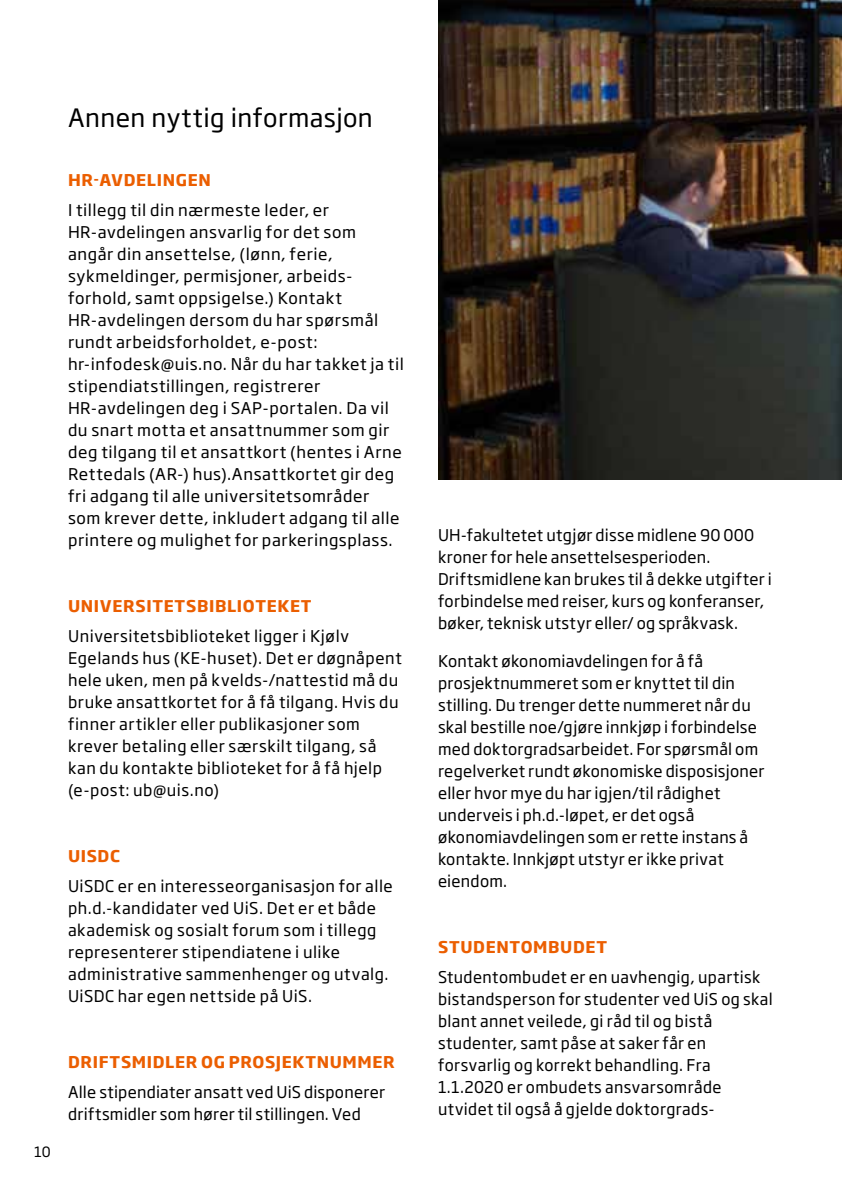
<style>
.page{position:relative;width:842px;height:1191px;background:#fff}
.page>*{position:absolute;margin:0;border:0;box-sizing:border-box;transform-origin:0 0}
.t1{font:25px "Soho Gothic Std";letter-spacing:.015em;color:#000}
.t2{font:16px/22px "Soho Gothic Std";letter-spacing:.03em;color:#000}
.t3{font:700 16px "Soho Gothic Std";letter-spacing:.04em;color:#eb5e00}
.t4{font:14px "Soho Gothic Std";color:#000}
</style>
<div class="page">
<img style="left:438px;top:0;width:404px;height:479px">
<h1 class="t1" style="left:68px;top:102px;width:306px">Annen nyttig informasjon</h1>
<p class="t3" style="left:68px;top:169px;width:144px">HR-AVDELINGEN</p>
<p class="t2" style="left:68px;top:199px;width:337px">I tillegg til din nærmeste leder, er HR-avdelingen ansvarlig for det som angår din ansettelse, (lønn, ferie, sykmeldinger, permisjoner, arbeids&shy;forhold, samt oppsigelse.) Kontakt HR-avdelingen dersom du har spørsmål rundt arbeidsforholdet, e-post: hr-infodesk@uis.no. Når du har takket ja til stipendiatstillingen, registrerer HR-avdelingen deg i SAP-portalen. Da vil du snart motta et ansattnummer som gir deg tilgang til et ansattkort (hentes i Arne Rettedals (AR-) hus).Ansattkortet gir deg fri adgang til alle universitetsområder som krever dette, inkludert adgang til alle printere og mulighet for parkeringsplass.</p>
<p class="t3" style="left:68px;top:595px;width:245px">UNIVERSITETSBIBLIOTEKET</p>
<p class="t2" style="left:68px;top:625px;width:335px">Universitetsbiblioteket ligger i Kjølv Egelands hus (KE-huset). Det er døgnåpent hele uken, men på kvelds-/nattestid må du bruke ansattkortet for å få tilgang. Hvis du finner artikler eller publikasjoner som krever betaling eller særskilt tilgang, så kan du kontakte biblioteket for å få hjelp (e-post: ub@uis.no)</p>
<p class="t3" style="left:68px;top:845px;width:53px">UISDC</p>
<p class="t2" style="left:68px;top:875px;width:326px">UiSDC er en interesseorganisasjon for alle ph.d.-kandidater ved UiS. Det er et både akademisk og sosialt forum som i tillegg representerer stipendiatene i ulike administrative sammenhenger og utvalg.<br>UiSDC har egen nettside på UiS.</p>
<p class="t4" style="left:34px;top:1143px;width:18px">10</p>
<p class="t3" style="left:68px;top:1051px;width:328px">DRIFTSMIDLER OG PROSJEKTNUMMER</p>
<p class="t2" style="left:68px;top:1081px;width:318px">Alle stipendiater ansatt ved UiS disponerer driftsmidler som hører til stillingen. Ved</p>
<p class="t2" style="left:438px;top:524px;width:335px">UH-fakultetet utgjør disse midlene 90 000 kroner for hele ansettelsesperioden.<br>Driftsmidlene kan brukes til å dekke utgifter i forbindelse med reiser, kurs og konferanser, bøker, teknisk utstyr eller/ og språkvask.</p>
<p class="t2" style="left:438px;top:650px;width:328px">Kontakt økonomiavdelingen for å få prosjektnummeret som er knyttet til din stilling. Du trenger dette nummeret når du skal bestille noe/gjøre innkjøp i forbindelse med doktorgradsarbeidet. For spørsmål om regelverket rundt økonomiske disposisjoner eller hvor mye du har igjen/til rådighet underveis i ph.d.-løpet, er det også økonomiavdelingen som er rette instans å kontakte. Innkjøpt utstyr er ikke privat eiendom.</p>
<p class="t3" style="left:438px;top:936px;width:170px">STUDENTOMBUDET</p>
<p class="t2" style="left:438px;top:966px;width:336px">Studentombudet er en uavhengig, upartisk bistandsperson for studenter ved UiS og skal blant annet veilede, gi råd til og bistå studenter, samt påse at saker får en forsvarlig og korrekt behandling. Fra 1.1.2020 er ombudets ansvarsområde utvidet til også å gjelde doktorgrads-</p>
</div>
